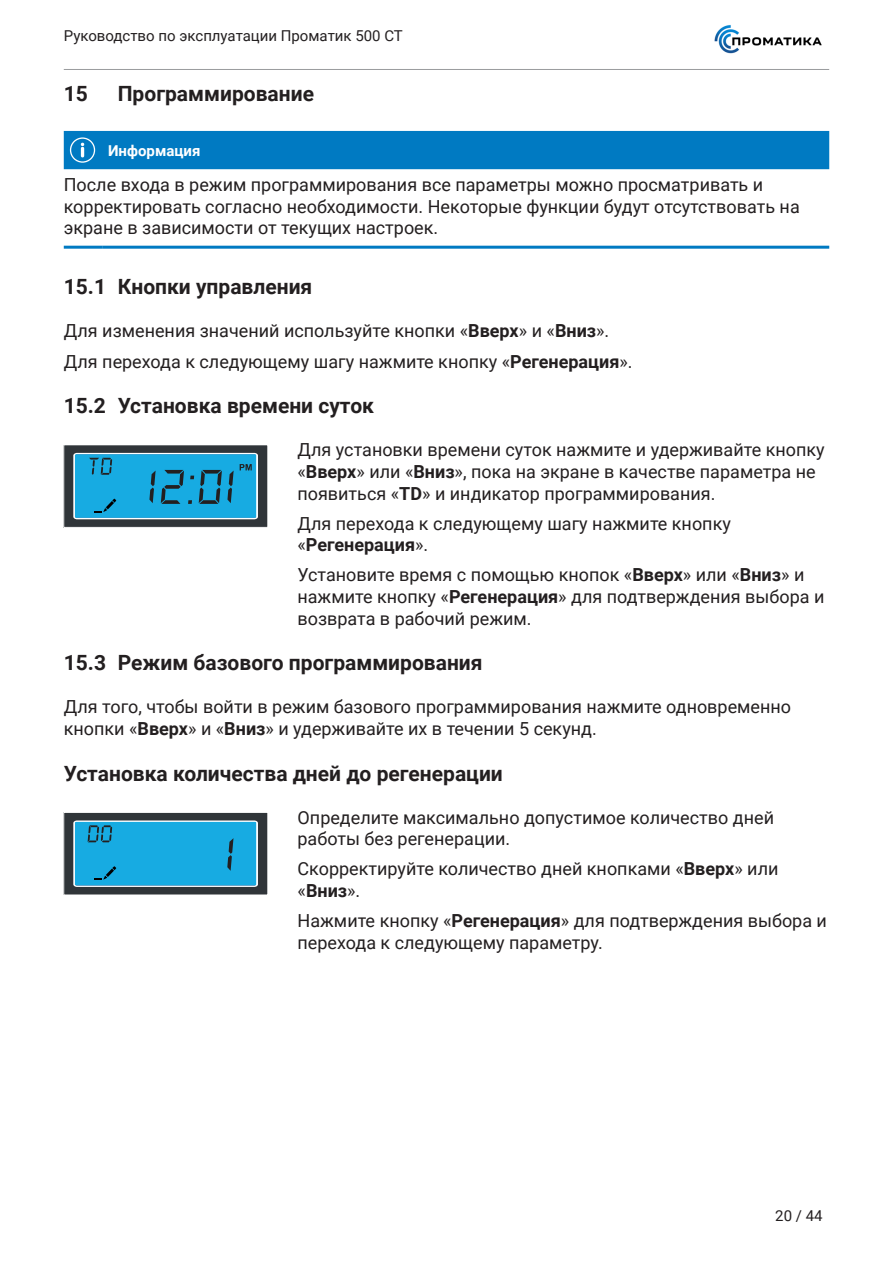
<style>
.page{position:relative;width:893px;height:1263px;background:#fff}
.page>*{position:absolute;margin:0;border:0;box-sizing:border-box;transform-origin:0 0}
.Заголовок{font:700 21px "Roboto";color:#231f20}
.Текст_таблицы{font:18px/21.6px "Roboto";color:#231f20}
.t1{font:15px "Roboto";color:#231f20}
.t2{font:700 15px "Roboto";color:#fff}
.s1{font-weight:700}
</style>
<div class="page">
<img style="left:714px;top:25px;width:108px;height:29px">
<hr style="left:64px;top:69px;width:765px;height:1px;background:#9a9c9e">
<hr style="left:64px;top:246px;width:38px;height:3px;background:#007ac2">
<hr style="left:102px;top:246px;width:727px;height:3px;background:#007ac2">
<div style="left:64px;top:131px;width:765px;height:38px;background:#007ac2"></div>
<div style="left:64px;top:445px;width:204px;height:82px;background:#303539"></div>
<svg style="left:73px;top:453px;width:185px;height:66px"></svg>
<div style="left:64px;top:812px;width:204px;height:83px;background:#303539"></div>
<div style="left:64px;top:812px;width:204px;height:83px;border:1px solid #fff"></div>
<svg style="left:73px;top:820px;width:185px;height:67px"></svg>
<p class="t1" style="left:64px;top:25px;width:341px">Руководство по эксплуатации Проматик 500 СТ</p>
<p class="Заголовок" style="left:64px;top:79px;width:26px">15</p>
<p class="Заголовок" style="left:118px;top:79px;width:198px">Программирование</p>
<p class="t2" style="left:108px;top:140px;width:94px">Информация</p>
<p class="Текст_таблицы" style="left:64px;top:173px;width:737px">После входа в режим программирования все параметры можно просматривать и корректировать согласно необходимости. Некоторые функции будут отсутствовать на экране в зависимости от текущих настроек.</p>
<p class="Заголовок" style="left:64px;top:272px;width:250px">15.1 Кнопки управления</p>
<p class="Текст_таблицы" style="left:64px;top:320px;width:547px">Для изменения значений используйте кнопки «<span class="s1">Вверх</span>» и «<span class="s1">Вниз</span>».</p>
<p class="Текст_таблицы" style="left:64px;top:350px;width:570px">Для перехода к следующему шагу нажмите кнопку «<span class="s1">Регенерация</span>».</p>
<p class="Заголовок" style="left:64px;top:391px;width:312px">15.2 Установка времени суток</p>
<p class="Текст_таблицы" style="left:297px;top:438px;width:529px">Для установки времени суток нажмите и удерживайте кнопку «<span class="s1">Вверх</span>» или «<span class="s1">Вниз</span>», пока на экране в качестве параметра не появиться «<span class="s1">TD</span>» и индикатор программирования.</p>
<p class="Текст_таблицы" style="left:297px;top:512px;width:435px">Для перехода к следующему шагу нажмите кнопку «<span class="s1">Регенерация</span>».</p>
<p class="Текст_таблицы" style="left:297px;top:563px;width:528px">Установите время с помощью кнопок «<span class="s1">Вверх</span>» или «<span class="s1">Вниз</span>» и нажмите кнопку «<span class="s1">Регенерация</span>» для подтверждения выбора и возврата в рабочий режим.</p>
<p class="Заголовок" style="left:64px;top:648px;width:420px">15.3 Режим базового программирования</p>
<p class="Текст_таблицы" style="left:64px;top:695px;width:729px">Для того, чтобы войти в режим базового программирования нажмите одновременно кнопки «<span class="s1">Вверх</span>» и «<span class="s1">Вниз</span>» и удерживайте их в течении 5 секунд.</p>
<p class="Заголовок" style="left:64px;top:758px;width:441px">Установка количества дней до регенерации</p>
<p class="Текст_таблицы" style="left:298px;top:806px;width:478px">Определите максимально допустимое количество дней работы без регенерации.</p>
<p class="Текст_таблицы" style="left:298px;top:858px;width:482px">Скорректируйте количество дней кнопками «<span class="s1">Вверх</span>» или «<span class="s1">Вниз</span>».</p>
<p class="Текст_таблицы" style="left:298px;top:909px;width:531px">Нажмите кнопку «<span class="s1">Регенерация</span>» для подтверждения выбора и перехода к следующему параметру.</p>
<p class="t1" style="left:775px;top:1205px;width:49px">20 / 44</p>
</div>
